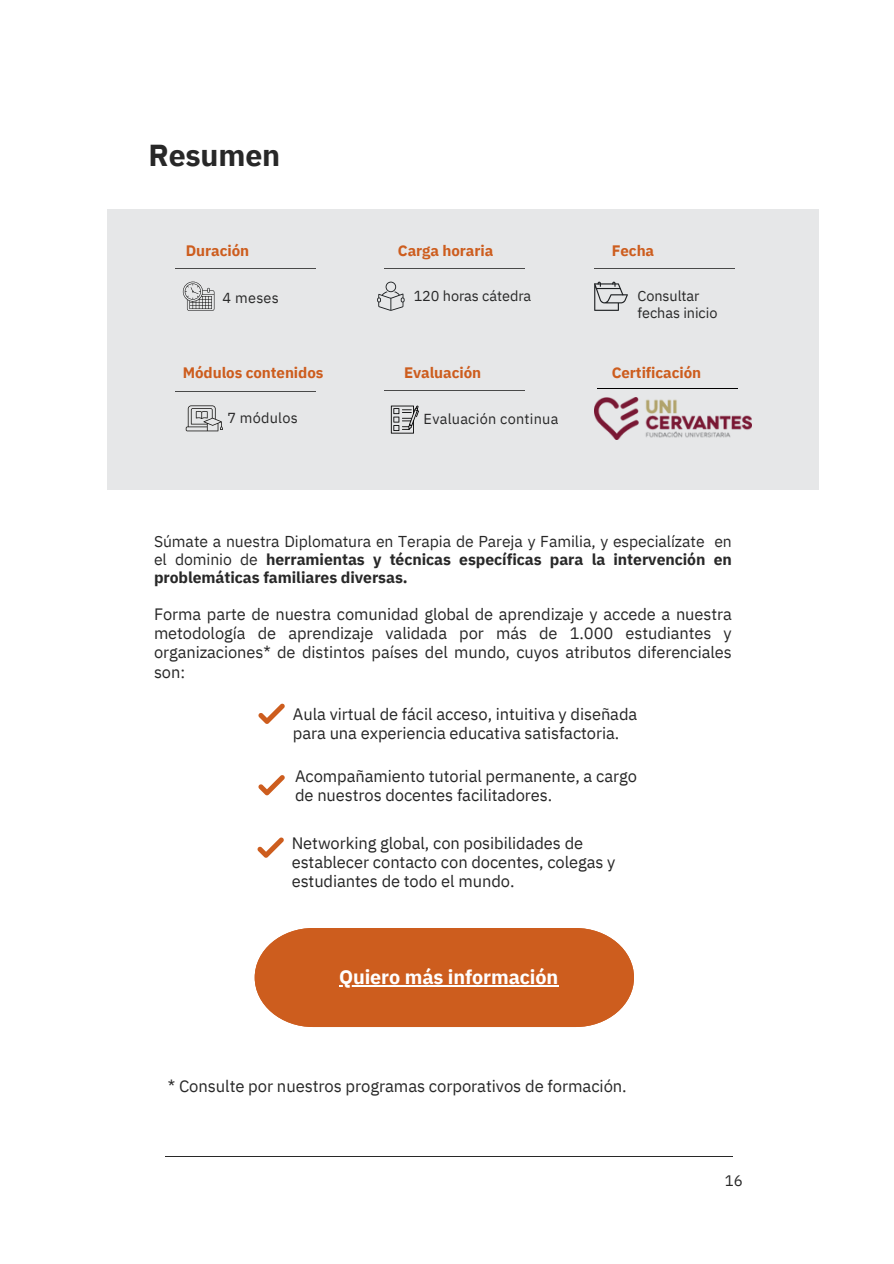
<style>
.page{position:relative;width:894px;height:1264px;background:#fff}
.page>*{position:absolute;margin:0;border:0;box-sizing:border-box;transform-origin:0 0}
.t1{font:700 30.3px "IBM Plex Sans";letter-spacing:-.005em;color:#282828}
.t2{font:700 19.8px "IBM Plex Sans";letter-spacing:-.005em;color:#fff}
.t3{font:16.65px "IBM Plex Sans";letter-spacing:-.005em;color:#282828}
.t4{font:16.5px "IBM Plex Sans";letter-spacing:-.005em;color:#262626}
.t5{font:16.5px/19.2px "IBM Plex Sans";letter-spacing:-.005em;color:#282828;text-align:justify}
.t6{font:700 15.75px/18px "IBM Plex Sans";letter-spacing:-.005em;color:#282828;text-align:justify}
.t7{font:700 15.15px "IBM Plex Sans";letter-spacing:-.005em;color:#cd5d1e}
.t8{font:15.15px "IBM Plex Sans";color:#282828}
.t9{font:14.4px/17.2px "IBM Plex Sans";letter-spacing:-.005em;color:#282828}
.t10{font:14.4px "IBM Plex Sans";letter-spacing:.015em;color:#282828}
.s1{font-weight:400}
</style>
<div class="page">
<hr style="left:166px;top:1156px;width:567px;height:1px;background:#282828">
<div style="left:107px;top:209px;width:710px;height:280px;background:#e6e7e8"></div>
<hr style="left:175px;top:268px;width:141px;height:1px;background:#494949">
<svg style="left:258px;top:703px;width:27px;height:20px"></svg>
<svg style="left:258px;top:775px;width:27px;height:20px"></svg>
<svg style="left:257px;top:837px;width:27px;height:20px"></svg>
<svg style="left:594px;top:282px;width:33px;height:29px"></svg>
<svg style="left:377px;top:282px;width:27px;height:29px"></svg>
<hr style="left:594px;top:268px;width:140px;height:1px;background:#494949">
<hr style="left:384px;top:268px;width:140px;height:1px;background:#494949">
<hr style="left:175px;top:391px;width:141px;height:1px;background:#494949">
<hr style="left:384px;top:390px;width:140px;height:1px;background:#494949">
<hr style="left:597px;top:388px;width:140px;height:1px;background:#000">
<svg style="left:183px;top:282px;width:31px;height:29px"></svg>
<svg style="left:186px;top:405px;width:37px;height:26px"></svg>
<svg style="left:391px;top:405px;width:28px;height:28px"></svg>
<svg style="left:254px;top:928px;width:379px;height:99px;background:#d0682d"></svg>
<hr style="left:339px;top:985px;width:219px;height:1px;background:#fff">
<img style="left:594px;top:397px;width:157px;height:42px">
<h2 class="t1" style="left:148px;top:135px;width:133px">Resumen</h2>
<p class="t7" style="left:186px;top:241px;width:65px">Duración</p>
<h3 class="t7" style="left:398px;top:241px;width:97px">Carga horaria</h3>
<p class="t9" style="left:222px;top:288px;width:58px">4 meses</p>
<p class="t9" style="left:413px;top:287px;width:119px">120 horas cátedra</p>
<h3 class="t7" style="left:611px;top:241px;width:44px">Fecha</h3>
<p class="t9" style="left:637px;top:287px;width:81px">Consultar fechas inicio</p>
<h3 class="t7" style="left:183px;top:362px;width:142px">Módulos contenidos</h3>
<p class="t7" style="left:611px;top:362px;width:91px">Certificación</p>
<p class="t7" style="left:404px;top:362px;width:79px">Evaluación</p>
<h4 class="t10" style="left:227px;top:408px;width:72px">7 módulos</h4>
<p class="t10" style="left:423px;top:409px;width:136px">Evaluación continua</p>
<p class="t6" style="left:154px;top:532px;width:579px"><span class="s1">Súmate a nuestra Diplomatura en Terapia de Pareja y Familia, y especialízate en el dominio de</span> herramientas y técnicas específicas para la intervención en problemáticas familiares diversas.</p>
<p class="t5" style="left:154px;top:604px;width:579px">Forma parte de nuestra comunidad global de aprendizaje y accede a nuestra metodología de aprendizaje validada por más de 1.000 estudiantes y organizaciones* de distintos países del mundo, cuyos atributos diferenciales son:</p>
<p class="t4" style="left:293px;top:702px;width:346px">Aula virtual de fácil acceso, intuitiva y diseñada</p>
<h3 class="t4" style="left:293px;top:722px;width:328px">para una experiencia educativa satisfactoria.</h3>
<p class="t4" style="left:295px;top:765px;width:343px">Acompañamiento tutorial permanente, a cargo</p>
<h3 class="t4" style="left:295px;top:784px;width:258px">de nuestros docentes facilitadores.</h3>
<h4 class="t4" style="left:291px;top:831px;width:293px">Networking global, con posibilidades de</h4>
<h4 class="t4" style="left:291px;top:850px;width:325px">establecer contacto con docentes, colegas y</h4>
<p class="t4" style="left:291px;top:869px;width:224px">estudiantes de todo el mundo.</p>
<h4 class="t2" style="left:339px;top:963px;width:221px">Quiero más información</h4>
<h3 class="t3" style="left:168px;top:1075px;width:460px">* Consulte por nuestros programas corporativos de formación.</h3>
<h1 class="t8" style="left:724px;top:1170px;width:20px">16</h1>
</div>
